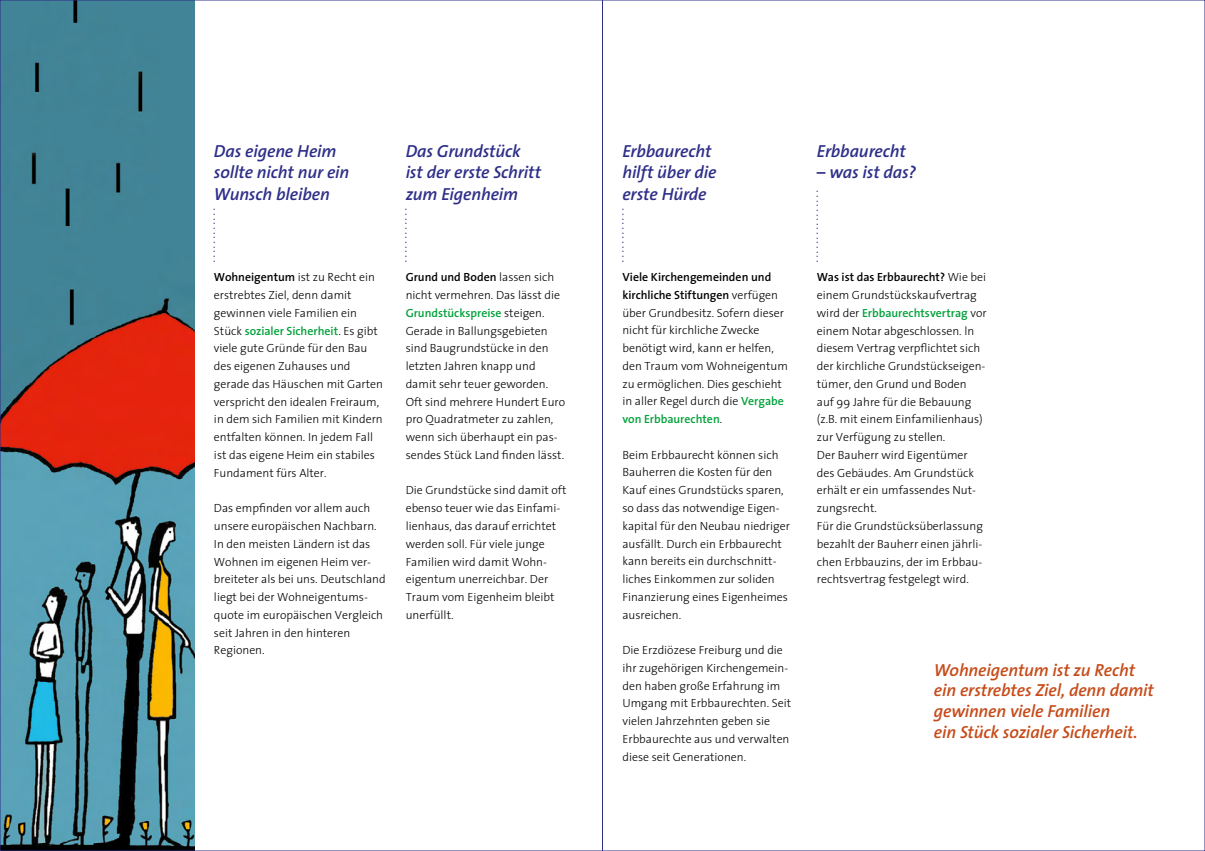
<style>
.page{position:relative;width:1205px;height:851px;background:#fff}
.page>*{position:absolute;margin:0;border:0;box-sizing:border-box;transform-origin:0 0}
.t1{font:italic 600 17.5px/21.2px "The Sans";letter-spacing:-.01em;color:#2d2e88}
.t2{font:italic 600 17.5px/20.6px "The Sans";letter-spacing:-.01em;color:#c64b19}
.t3{font:300 11.88px/17.8px "The Sans";color:#000}
.t4{font:300 11.88px "The Sans";color:#2d2e88}
.s1{font-weight:600}
.s2{font-weight:600;color:#00a139}
</style>
<div class="page">
<img style="left:2px;top:2px;width:193px;height:846px">
<h1 class="t1" style="left:214px;top:140px;width:137px">Das eigene Heim sollte nicht nur ein<br>Wunsch bleiben</h1>
<h1 class="t1" style="left:406px;top:140px;width:137px">Das Grundstück ist der erste Schritt zum Eigenheim</h1>
<h1 class="t1" style="left:622px;top:140px;width:96px">Erbbaurecht hilft über die erste Hürde</h1>
<p class="t4" style="left:228px;top:208px;width:55px;rotate:90deg">............</p>
<p class="t4" style="left:419px;top:208px;width:55px;rotate:90deg">............</p>
<p class="t4" style="left:636px;top:208px;width:55px;rotate:90deg">............</p>
<p class="t3" style="left:214px;top:268px;width:170px"><span class="s1">Wohneigentum</span> ist zu Recht ein erstrebtes Ziel, denn damit gewinnen viele Familien ein<br>Stück <span class="s2">sozialer Sicherheit</span>. Es gibt viele gute Gründe für den Bau des eigenen Zuhauses und gerade das Häuschen mit Garten verspricht den idealen Freiraum, in dem sich Familien mit Kindern entfalten können. In jedem Fall ist das eigene Heim ein stabiles<br>Fundament fürs Alter.</p>
<p class="t3" style="left:214px;top:499px;width:173px">Das empfinden vor allem auch unsere europäischen Nachbarn.<br>In den meisten Ländern ist das<br>Wohnen im eigenen Heim ver&shy;breiteter als bei uns. Deutschland liegt bei der Wohneigentums&shy;quote im europäischen Vergleich seit Jahren in den hinteren<br>Regionen.</p>
<p class="t3" style="left:406px;top:268px;width:161px"><span class="s1">Grund und Boden</span> lassen sich nicht vermehren. Das lässt die<br><span class="s2">Grundstückspreise</span> steigen.<br>Gerade in Ballungsgebieten sind Baugrundstücke in den letzten Jahren knapp und damit sehr teuer geworden.<br>Oft sind mehrere Hundert Euro pro Quadratmeter zu zahlen, wenn sich überhaupt ein pas&shy;sendes Stück Land finden lässt.</p>
<p class="t3" style="left:406px;top:481px;width:162px">Die Grundstücke sind damit oft ebenso teuer wie das Einfami&shy;lienhaus, das darauf errichtet werden soll. Für viele junge<br>Familien wird damit Wohn&shy;eigentum unerreichbar. Der<br>Traum vom Eigenheim bleibt unerfüllt.</p>
<p class="t3" style="left:622px;top:268px;width:167px"><span class="s1">Viele Kirchengemeinden und kirchliche Stiftungen</span> verfügen über Grundbesitz. Sofern dieser nicht für kirchliche Zwecke benötigt wird, kann er helfen, den Traum vom Wohneigentum zu ermöglichen. Dies geschieht in aller Regel durch die <span class="s2">Vergabe von Erbbaurechten</span>.</p>
<p class="t3" style="left:622px;top:445px;width:169px">Beim Erbbaurecht können sich<br>Bauherren die Kosten für den<br>Kauf eines Grundstücks sparen, so dass das notwendige Eigen&shy;kapital für den Neubau niedriger ausfällt. Durch ein Erbbaurecht kann bereits ein durchschnitt&shy;liches Einkommen zur soliden<br>Finanzierung eines Eigenheimes ausreichen.</p>
<p class="t3" style="left:622px;top:640px;width:170px">Die Erzdiözese Freiburg und die ihr zugehörigen Kirchengemein&shy;den haben große Erfahrung im<br>Umgang mit Erbbaurechten. Seit vielen Jahrzehnten geben sie<br>Erbbaurechte aus und verwalten diese seit Generationen.</p>
<h1 class="t1" style="left:817px;top:140px;width:91px">Erbbaurecht</h1>
<h1 class="t1" style="left:817px;top:161px;width:101px">– was ist das?</h1>
<p class="t4" style="left:830px;top:190px;width:74px;rotate:90deg">................</p>
<p class="t3" style="left:817px;top:268px;width:171px"><span class="s1">Was ist das Erbbaurecht?</span> Wie bei einem Grundstückskaufvertrag wird der <span class="s2">Erbbaurechtsvertrag</span> vor einem Notar abgeschlossen. ln diesem Vertrag verpflichtet sich der kirchliche Grundstückseigen&shy;tümer, den Grund und Boden auf 99 Jahre für die Bebauung (z.B. mit einem Einfamilienhaus) zur Verfügung zu stellen.<br>Der Bauherr wird Eigentümer des Gebäudes. Am Grundstück erhält er ein umfassendes Nut&shy;zungsrecht.<br>Für die Grundstücksüberlassung bezahlt der Bauherr einen jährli&shy;chen Erbbauzins, der im Erbbau&shy;rechtsvertrag festgelegt wird.</p>
<h1 class="t2" style="left:934px;top:659px;width:222px">Wohneigentum ist zu Recht ein erstrebtes Ziel, denn damit gewinnen viele Familien<br>ein Stück sozialer Sicherheit.</h1>
</div>
